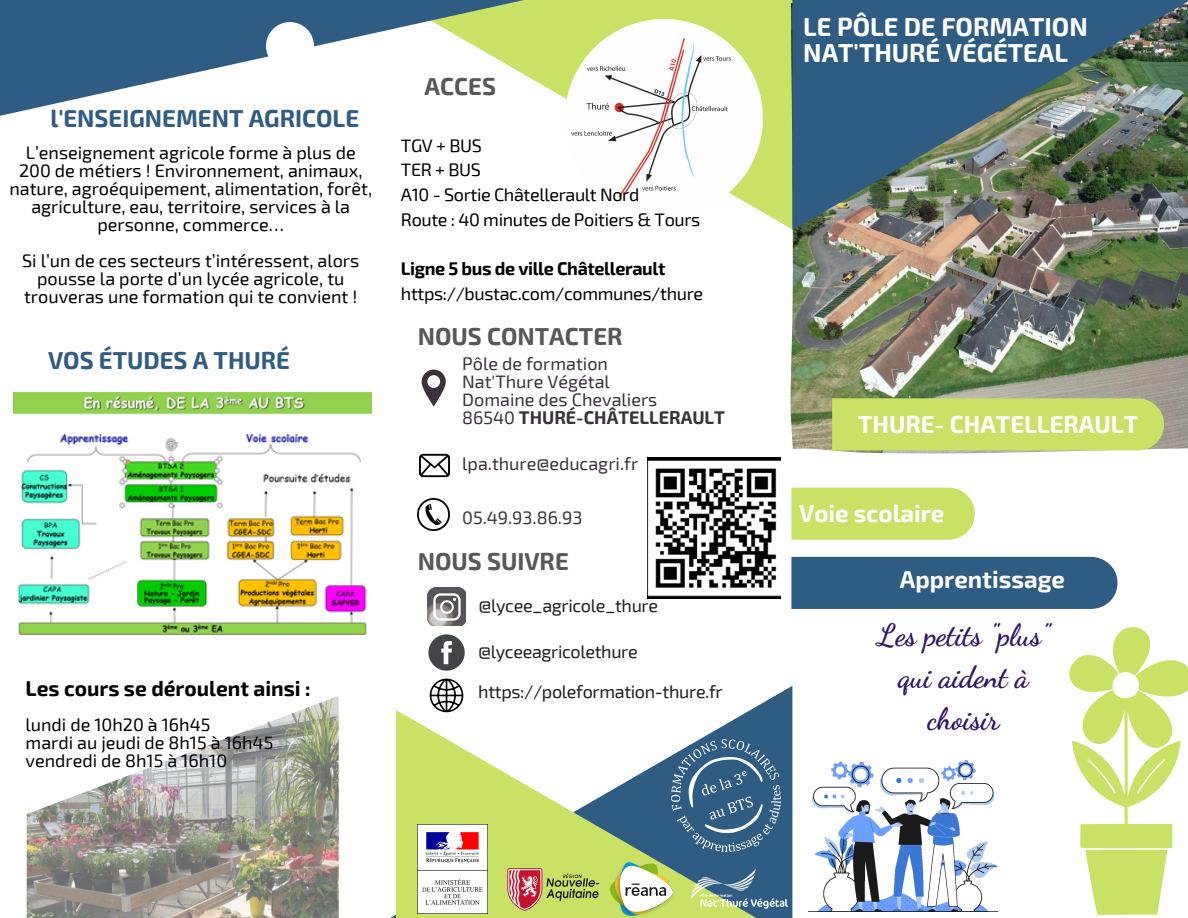
<style>
.page{position:relative;width:1188px;height:918px;background:#fff}
.page>*{position:absolute;margin:0;border:0;box-sizing:border-box;transform-origin:0 0}
.t1{font:700 30px/41.7px "Dancing Script";color:#2f1564;text-align:center}
.t2{font:700 25.5px "Exo 2";color:#fff}
.t3{font:700 24px "Exo 2";color:#fff}
.t4{font:700 24px "Exo 2";color:#2f5c82}
.t5{font:700 24px "Exo 2";color:#595858}
.t6{font:700 21px "Exo 2";color:#000}
.t7{font:18px/18px "Exo 2";color:#000;text-align:center}
.t8{font:18px/24.8px "Exo 2";letter-spacing:-.02em;color:#000}
.t9{font:18px "Exo 2";color:#3a3139}
.t10{font:18px "Exo 2";letter-spacing:-.02em;color:#231f1f}
.t11{font:700 18px "Exo 2";color:#3a3139}
.s1{font-weight:700}
.s2{font-weight:400}
</style>
<div class="page">
<svg style="left:396px;top:710px;width:603px;height:208px"></svg>
<img style="left:604px;top:856px;width:75px;height:62px">
<img style="left:503px;top:864px;width:101px;height:50px">
<img style="left:418px;top:824px;width:70px;height:89px">
<svg style="left:542px;top:0;width:250px;height:229px;fill:#c9e265"></svg>
<div style="left:791px;top:488px;width:184px;height:52px;background:#c9e265"></div>
<img style="left:692px;top:870px;width:95px;height:38px">
<img style="left:566px;top:20px;width:197px;height:196px">
<img style="left:791px;top:2px;width:397px;height:452px">
<img style="left:792px;top:0;width:396px;height:230px">
<svg style="left:422px;top:370px;width:23px;height:37px"></svg>
<img style="left:418px;top:499px;width:31px;height:31px">
<img style="left:419px;top:453px;width:31px;height:25px">
<img style="left:427px;top:588px;width:39px;height:38px">
<img style="left:428px;top:634px;width:37px;height:37px">
<div style="left:791px;top:557px;width:327px;height:52px;background:#2f5c82"></div>
<svg style="left:0;top:0;width:542px;height:116px"></svg>
<div style="left:266px;top:22px;width:48px;height:48px;background:#fff;border-radius:50%"></div>
<img style="left:27px;top:696px;width:312px;height:222px">
<img style="left:672px;top:740px;width:108px;height:112px">
<svg style="left:430px;top:679px;width:33px;height:33px"></svg>
<svg style="left:1069px;top:627px;width:119px;height:288px"></svg>
<img style="left:648px;top:458px;width:132px;height:140px">
<img style="left:808px;top:761px;width:190px;height:151px">
<img style="left:13px;top:393px;width:359px;height:242px">
<div style="left:832px;top:398px;width:332px;height:52px;background:#c9e265"></div>
<p class="t4" style="left:51px;top:103px;width:310px">l'ENSEIGNEMENT AGRICOLE</p>
<p class="t7" style="left:9px;top:143px;width:364px">L’enseignement agricole forme à plus de 200 de métiers ! Environnement, animaux, nature, agroéquipement, alimentation, forêt, agriculture, eau, territoire, services à la personne, commerce…</p>
<p class="t7" style="left:22px;top:251px;width:339px">Si l’un de ces secteurs t’intéressent, alors pousse la porte d’un lycée agricole, tu trouveras une formation qui te convient !</p>
<p class="t4" style="left:48px;top:345px;width:244px">VOS ÉTUDES A THURÉ</p>
<p class="t6" style="left:26px;top:674px;width:287px">Les cours se déroulent ainsi :</p>
<p class="t7" style="left:26px;top:714px;width:186px">lundi de 10h20 à 16h45</p>
<p class="t7" style="left:26px;top:732px;width:249px">mardi au jeudi de 8h15 à 16h45</p>
<p class="t7" style="left:26px;top:750px;width:203px">vendredi de 8h15 à 16h10</p>
<p class="t5" style="left:425px;top:71px;width:73px">ACCES</p>
<p class="t7" style="left:401px;top:135px;width:83px">TGV + BUS</p>
<p class="t7" style="left:401px;top:160px;width:81px">TER + BUS</p>
<p class="t8" style="left:401px;top:182px;width:240px">A10 - Sortie Châtellerault Nord</p>
<p class="t8" style="left:401px;top:206px;width:301px">Route : 40 minutes de Poitiers &amp; Tours</p>
<p class="t8" style="left:401px;top:256px;width:304px"><span class="s1">Ligne 5 bus de ville Châtellerault </span>https://bustac.com/communes/thure</p>
<p class="t5" style="left:418px;top:321px;width:206px">NOUS CONTACTER</p>
<p class="t9" style="left:462px;top:352px;width:147px">Pôle de formation</p>
<p class="t9" style="left:462px;top:370px;width:149px">Nat'Thure Végétal</p>
<p class="t9" style="left:462px;top:388px;width:197px">Domaine des Chevaliers</p>
<p class="t11" style="left:462px;top:406px;width:264px"><span class="s2">86540</span> THURÉ-CHÂTELLERAULT</p>
<p class="t9" style="left:462px;top:453px;width:178px">lpa.thure@educagri.fr</p>
<p class="t9" style="left:462px;top:506px;width:122px">05.49.93.86.93</p>
<p class="t5" style="left:418px;top:545px;width:153px">NOUS SUIVRE</p>
<p class="t10" style="left:479px;top:594px;width:181px">@lycee_agricole_thure</p>
<p class="t10" style="left:478px;top:640px;width:161px">@lyceeagricolethure</p>
<p class="t10" style="left:478px;top:680px;width:246px">https://poleformation-thure.fr</p>
<p class="t2" style="left:803px;top:10px;width:286px">LE PÔLE DE FORMATION</p>
<p class="t2" style="left:803px;top:36px;width:266px">NAT'THURÉ VÉGÉTEAL</p>
<p class="t3" style="left:858px;top:409px;width:281px">THURE- CHATELLERAULT</p>
<p class="t3" style="left:799px;top:498px;width:147px">Voie scolaire</p>
<p class="t3" style="left:900px;top:564px;width:167px">Apprentissage</p>
<p class="t1" style="left:877px;top:615px;width:174px">Les petits "plus" qui aident à choisir</p>
</div>
